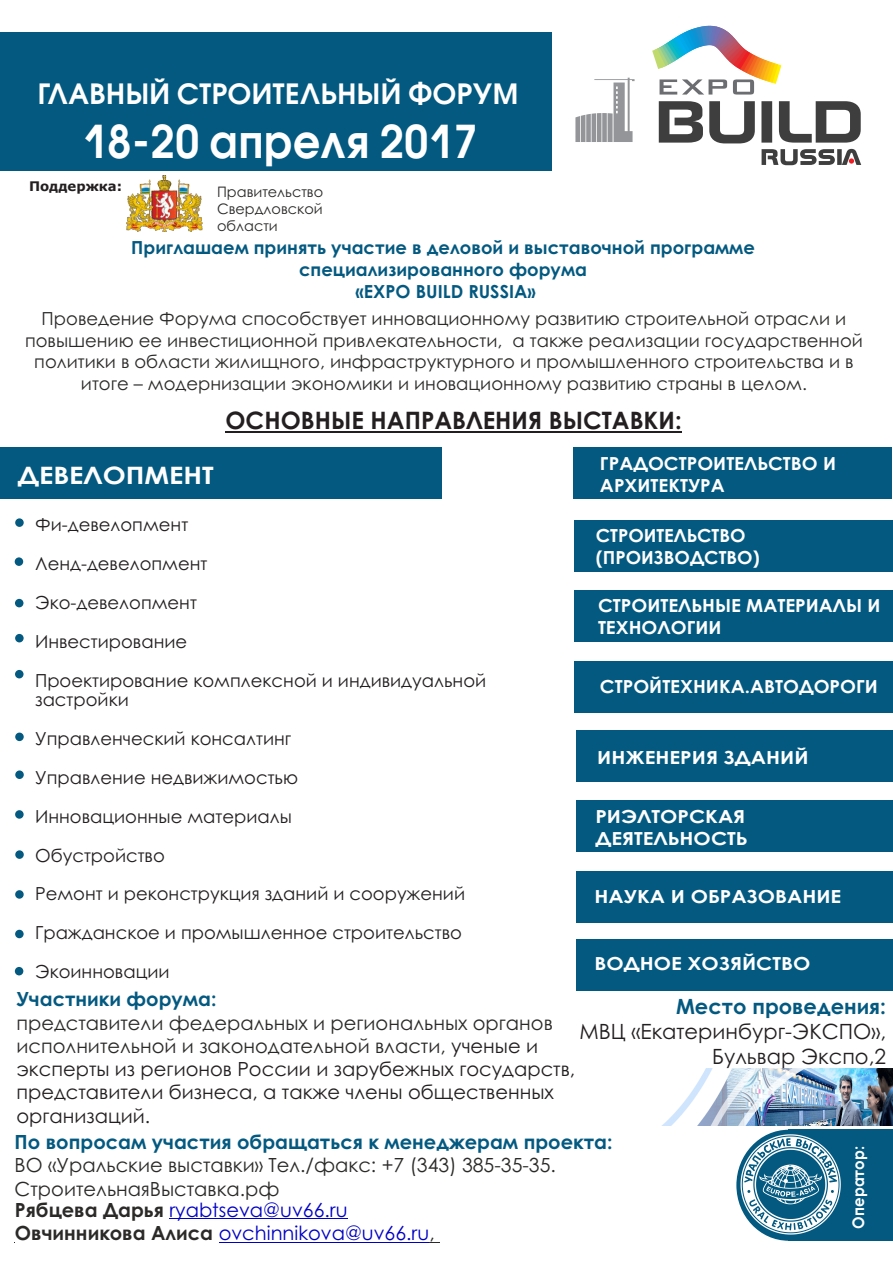
<style>
.page{position:relative;width:893px;height:1263px;background:#fff}
.page>*{position:absolute;margin:0;border:0;box-sizing:border-box;transform-origin:0 0}
.t1{font:600 45px "Avant Garde Gothic C";letter-spacing:.02em;color:#fff;scale:.94 1}
.t2{font:600 27.75px "Avant Garde Gothic C";letter-spacing:.02em;color:#fff}
.t3{font:700 24px "Century Gothic";color:#231f20}
.t4{font:700 24px "Century Gothic";color:#fff;scale:1.15 1}
.t5{font:21px/25px "Century Gothic";color:#231f20;text-align:right}
.t6{font:700 21px "Century Gothic";color:#035980}
.t7{font:19.5px/23.2px "Century Gothic";color:#231f20}
.t8{font:19.5px/23.2px "Century Gothic";color:#2b2a29}
.t9{font:19.5px/23.7px "Century Gothic";color:#0000c4}
.t10{font:700 19.5px "Century Gothic";color:#035980}
.t11{font:18px/21.5px "Century Gothic";color:#2b2a29;text-align:center}
.t12{font:18px/38.8px "Century Gothic";color:#231f20}
.t13{font:700 18px/21.8px "Century Gothic";color:#035980;text-align:center}
.t14{font:700 18px/21.8px "Century Gothic";color:#fff;scale:1.05 1}
.t15{font:700 18px/21.8px "Century Gothic";color:#fff;scale:1.15 1}
.t16{font:700 18px/21.8px "Century Gothic";color:#fff}
.t17{font:700 16.05px "Century Gothic";color:#fff;scale:.94 1}
.t18{font:14.4px/17.2px "Century Gothic";color:#2b2a29;text-align:justify}
.t19{font:700 13.2px "Verdana";color:#231f20}
.s1{color:#2b2a29}
.s2{font-weight:700;color:#2b2a29}
</style>
<div class="page">
<hr style="left:225px;top:431px;width:457px;height:1px;background:#231f20">
<img style="left:663px;top:1069px;width:229px;height:56px">
<div style="left:0;top:448px;width:442px;height:51px;background:#035980"></div>
<div style="left:15px;top:518px;width:9px;height:9px;background:#035980;border-radius:50%"></div>
<div style="left:15px;top:557px;width:8px;height:9px;background:#035980;border-radius:50%"></div>
<div style="left:15px;top:599px;width:8px;height:8px;background:#035980;border-radius:50%"></div>
<div style="left:15px;top:634px;width:9px;height:8px;background:#035980;border-radius:50%"></div>
<div style="left:15px;top:670px;width:9px;height:8px;background:#035980;border-radius:50%"></div>
<div style="left:15px;top:733px;width:9px;height:8px;background:#035980;border-radius:50%"></div>
<div style="left:15px;top:770px;width:9px;height:9px;background:#035980;border-radius:50%"></div>
<div style="left:15px;top:810px;width:9px;height:9px;background:#035980;border-radius:50%"></div>
<div style="left:15px;top:850px;width:9px;height:9px;background:#035980;border-radius:50%"></div>
<div style="left:15px;top:890px;width:9px;height:9px;background:#035980;border-radius:50%"></div>
<div style="left:15px;top:930px;width:9px;height:8px;background:#035980;border-radius:50%"></div>
<div style="left:15px;top:967px;width:8px;height:8px;background:#035980;border-radius:50%"></div>
<img style="left:127px;top:175px;width:75px;height:56px">
<svg style="left:575px;top:78px;width:60px;height:64px"></svg>
<svg style="left:659px;top:101px;width:202px;height:42px"></svg>
<svg style="left:652px;top:26px;width:129px;height:69px"></svg>
<svg style="left:762px;top:149px;width:99px;height:16px"></svg>
<div style="left:789px;top:1130px;width:104px;height:111px;background:#035980"></div>
<div style="left:736px;top:1130px;width:105px;height:111px;background:#035980;border-radius:50%"></div>
<svg style="left:740px;top:1134px;width:101px;height:100px"></svg>
<div style="left:1px;top:32px;width:551px;height:138px;background:#035980"></div>
<div style="left:577px;top:731px;width:316px;height:51px;background:#035980"></div>
<div style="left:577px;top:801px;width:316px;height:51px;background:#035980"></div>
<div style="left:577px;top:871px;width:316px;height:51px;background:#035980"></div>
<div style="left:574px;top:447px;width:318px;height:51px;background:#035980"></div>
<div style="left:574px;top:520px;width:318px;height:51px;background:#035980"></div>
<div style="left:574px;top:590px;width:319px;height:51px;background:#035980"></div>
<div style="left:574px;top:661px;width:319px;height:51px;background:#035980"></div>
<div style="left:577px;top:939px;width:316px;height:51px;background:#035980"></div>
<hr style="left:169px;top:1218px;width:179px;height:1px;background:#0000c4">
<hr style="left:219px;top:1242px;width:210px;height:1px;background:#0000c4">
<h2 class="t2" style="left:38px;top:82px;width:482px">ГЛАВНЫЙ СТРОИТЕЛЬНЫЙ ФОРУМ</h2>
<h1 class="t1" style="left:83px;top:122px;width:421px">18-20 апреля 2017</h1>
<p class="t19" style="left:29px;top:181px;width:95px">Поддержка:</p>
<p class="t18" style="left:217px;top:184px;width:108px">Правительство Свердловской области</p>
<p class="t13" style="left:131px;top:239px;width:625px">Приглашаем принять участие в деловой и выставочной программе специализированного форума<br>«EXPO BUILD RUSSIA»</p>
<p class="t11" style="left:25px;top:310px;width:839px">Проведение Форума способствует инновационному развитию строительной отрасли и повышению ее инвестиционной привлекательности, а также реализации государственной политики в области жилищного, инфраструктурного и промышленного строительства и в итоге – модернизации экономики и иновационному развитию страны в целом.</p>
<h3 class="t3" style="left:225px;top:411px;width:458px">ОСНОВНЫЕ НАПРАВЛЕНИЯ ВЫСТАВКИ:</h3>
<h3 class="t4" style="left:18px;top:466px;width:172px">ДЕВЕЛОПМЕНТ</h3>
<p class="t12" style="left:35px;top:507px;width:453px">Фи-девелопмент<br>Ленд-девелопмент<br>Эко-девелопмент<br>Инвестирование<br>Проектирование комплексной и индивидуальной</p>
<p class="t12" style="left:35px;top:682px;width:432px">застройки<br>Управленческий консалтинг<br>Управление недвижимостью<br>Инновационные материалы<br>Обустройство<br>Ремонт и реконструкция зданий и сооружений<br>Гражданское и промышленное строительство<br>Экоинновации</p>
<p class="t14" style="left:600px;top:455px;width:226px">ГРАДОСТРОИТЕЛЬСТВО И<br>АРХИТЕКТУРА</p>
<p class="t16" style="left:596px;top:526px;width:165px">СТРОИТЕЛЬСТВО (ПРОИЗВОДСТВО)</p>
<p class="t14" style="left:598px;top:596px;width:271px">СТРОИТЕЛЬНЫЕ МАТЕРИАЛЫ И<br>ТЕХНОЛОГИИ</p>
<p class="t14" style="left:600px;top:677px;width:266px">СТРОЙТЕХНИКА.АВТОДОРОГИ</p>
<p class="t15" style="left:597px;top:748px;width:185px">ИНЖЕНЕРИЯ ЗДАНИЙ</p>
<p class="t15" style="left:595px;top:807px;width:134px">РИЭЛТОРСКАЯ<br>ДЕЯТЕЛЬНОСТЬ</p>
<p class="t15" style="left:594px;top:887px;width:216px">НАУКА И ОБРАЗОВАНИЕ</p>
<p class="t15" style="left:594px;top:954px;width:189px">ВОДНОЕ ХОЗЯЙСТВО</p>
<p class="t10" style="left:16px;top:992px;width:202px">Участники форума:</p>
<p class="t7" style="left:16px;top:1013px;width:560px"><span class="s1">представители федеральных и региональных органов исполнительной и законодательной власти,</span> ученые и эксперты из регионов России и зарубежных государств, представители бизнеса, а также члены общественных организаций.</p>
<p class="t6" style="left:676px;top:998px;width:212px">Место проведения:</p>
<p class="t5" style="left:579px;top:1020px;width:308px">МВЦ «Екатеринбург-ЭКСПО»,<br>Бульвар Экспо,2</p>
<p class="t10" style="left:15px;top:1134px;width:599px">По вопросам участия обращаться к менеджерам проекта:</p>
<p class="t8" style="left:15px;top:1155px;width:543px">ВО «Уральские выставки» Тел./факс: +7 (343) 385-35-35.<br>СтроительнаяВыставка.рф</p>
<p class="t9" style="left:15px;top:1199px;width:421px"><span class="s2">Рябцева Дарья</span> ryabtseva@uv66.ru<br><span class="s2">Овчинникова Алиса</span> ovchinnikova@uv66.ru<span class="s1">,</span></p>
<p class="t17" style="left:852px;top:1228px;width:90px;rotate:-90deg">Оператор:</p>
</div>
